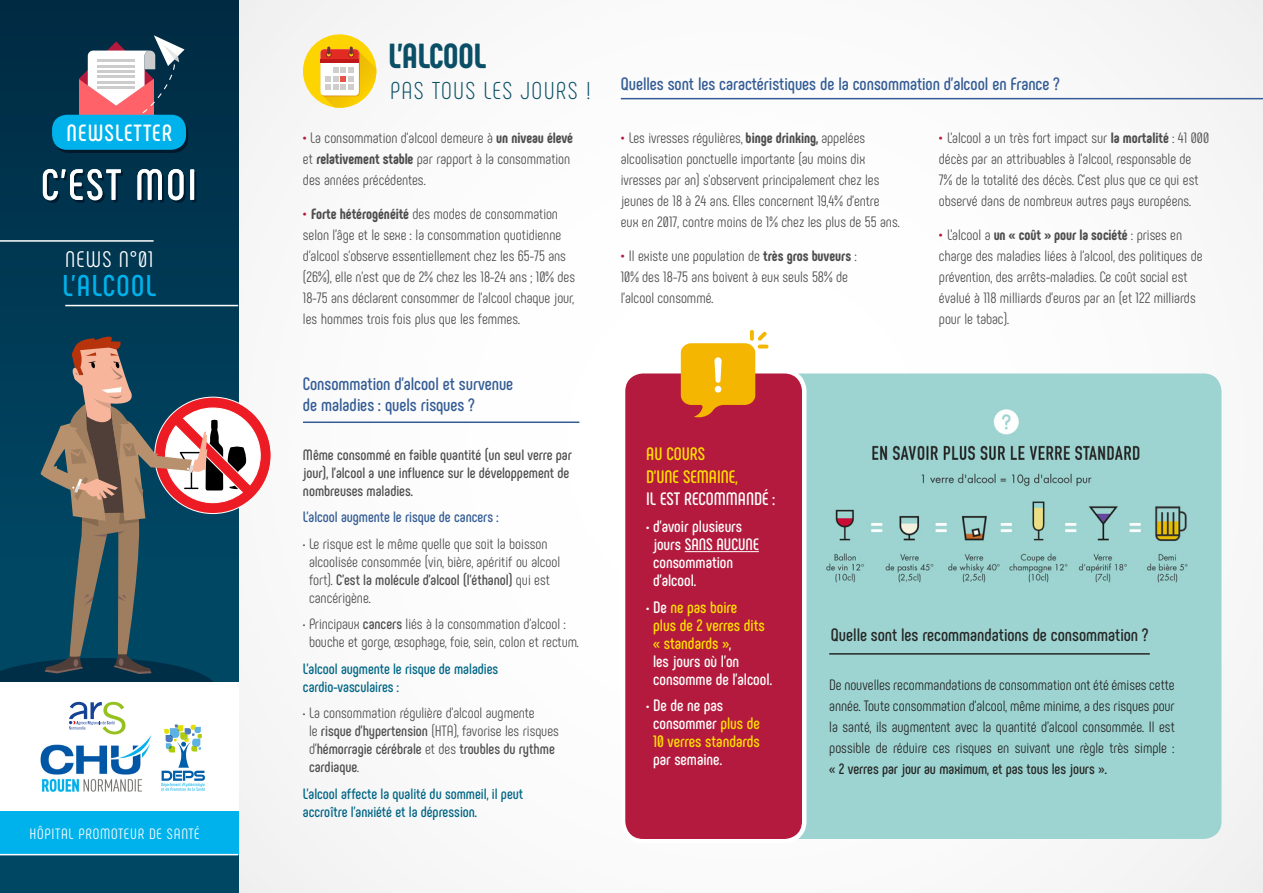
<style>
.page{position:relative;width:1263px;height:893px;background:#fff}
.page>*{position:absolute;margin:0;border:0;box-sizing:border-box;transform-origin:0 0}
.t1{font:800 34.8px "Phenomena";color:#0a4f66}
.t2{font:700 30px "Phenomena";letter-spacing:.05em;color:#00b2eb}
.t3{font:700 23.4px "Phenomena";letter-spacing:.05em;color:#fff}
.t4{font:22.5px "Phenomena";letter-spacing:.05em;color:#fff}
.t5{font:700 18px/21px "Phenomena";color:#335c94}
.t6{font:700 18px "Phenomena";color:#252625}
.t7{font:700 18px/22.5px "Phenomena";color:#ffe100}
.t8{font:700 18px "Phenomena";color:#fff}
.t9{font:700 16.5px/18px "Phenomena";color:#ffe100}
.t10{font:700 16.5px/18px "Phenomena";color:#fff}
.t11{font:15px/21px "Phenomena";color:#4d4e4d}
.t12{font:15px/21px "Phenomena";color:#252625;text-align:justify}
.t13{font:700 15px/18px "Phenomena";color:#006685}
.t14{font:700 15px/18px "Phenomena";color:#4d4e4d}
.t15{font:700 15px "Phenomena";letter-spacing:-.005em;color:#252625}
.t16{font:700 15px "Phenomena";letter-spacing:-.005em;color:#335c94}
.t17{font:15px "Phenomena";letter-spacing:.05em;color:#fff}
.s1{font-weight:300;font-size:24.3px;color:#0a4f66}
.s2{font-weight:700;font-size:19.5px;color:#b41a3d}
.s3{font-weight:800}
.s4{font-weight:700}
.s5{color:#fff}
</style>
<div class="page">
<div style="left:221px;top:0;width:1042px;height:893px;background:#fbfbfb"></div>
<div style="left:747px;top:373px;width:474px;height:466px;background:#9dd4d1;border-radius:18px"></div>
<hr style="left:303px;top:421px;width:276px;height:2px;background:#335c94">
<svg style="left:0;top:0;width:238px;height:893px;background:#003650"></svg>
<hr style="left:65px;top:305px;width:173px;height:1px;background:#fff">
<hr style="left:0;top:240px;width:154px;height:2px;background:#fff">
<div style="left:303px;top:34px;width:73px;height:74px;background:#fdd400;border-radius:50%"></div>
<svg style="left:320px;top:47px;width:56px;height:61px"></svg>
<hr style="left:621px;top:98px;width:642px;height:1px;background:#335c94">
<div style="left:623px;top:371px;width:181px;height:470px;background:#b41a3d;border-radius:20px"></div>
<div style="left:621px;top:369px;width:185px;height:474px;border:4px solid #fff;border-radius:20px"></div>
<hr style="left:685px;top:551px;width:74px;height:1px;background:#fff">
<svg style="left:681px;top:332px;width:87px;height:86px"></svg>
<img style="left:826px;top:409px;width:362px;height:174px">
<hr style="left:829px;top:653px;width:321px;height:2px;background:#252625">
<div style="left:0;top:760px;width:238px;height:95px;background:#00b2eb"></div>
<div style="left:0;top:682px;width:238px;height:129px;background:#fff"></div>
<hr style="left:0;top:854px;width:238px;height:1px;background:#fff">
<div style="left:54px;top:118px;width:134px;height:35px;background:#00192d;border-radius:15px"></div>
<svg style="left:75px;top:35px;width:110px;height:88px"></svg>
<div style="left:52px;top:115px;width:134px;height:35px;background:#00b2eb;border-radius:15px"></div>
<svg style="left:43px;top:169px;width:153px;height:34px"></svg>
<img style="left:42px;top:791px;width:100px;height:1px">
<svg style="left:0;top:331px;width:271px;height:460px"></svg>
<h3 class="t3" style="left:66px;top:118px;width:107px">NEWSLETTER</h3>
<h3 class="t4" style="left:65px;top:246px;width:90px">NEWS N°01</h3>
<h2 class="t2" style="left:63px;top:267px;width:95px">L’ALCOOL</h2>
<p class="t17" style="left:29px;top:825px;width:172px">HÔPITAL PROMOTEUR DE SANTÉ</p>
<h1 class="t1" style="left:388px;top:33px;width:99px">L’ALCOOL</h1>
<p class="t5" style="left:390px;top:73px;width:671px"><span class="s1">PAS TOUS LES JOURS !</span> Quelles sont les caractéristiques de la consommation d’alcool en France ?</p>
<p class="t11" style="left:621px;top:127px;width:280px"><span class="s2">•</span> Les ivresses régulières, <span class="s3">binge drinking,</span> appelées alcoolisation ponctuelle importante (au moins dix ivresses par an) s’observent principalement chez les jeunes de 18 à 24 ans. Elles concernent 19,4% d’entre eux en 2017, contre moins de 1% chez les plus de 55 ans.</p>
<p class="t11" style="left:621px;top:245px;width:238px"><span class="s2">•</span> Il existe une population de <span class="s3">très gros buveurs</span> :<br>10% des 18-75 ans boivent à eux seuls 58% de l’alcool consommé.</p>
<p class="t11" style="left:939px;top:127px;width:272px"><span class="s2">•</span> L’alcool a un très fort impact sur <span class="s3">la mortalité</span> : 41 000 décès par an attribuables à l’alcool, responsable de<br>7% de la totalité des décès. C’est plus que ce qui est observé dans de nombreux autres pays européens.</p>
<p class="t11" style="left:939px;top:224px;width:265px"><span class="s2">•</span> L’alcool a <span class="s3">un « coût » pour la société</span> : prises en charge des maladies liées à l’alcool, des politiques de prévention, des arrêts-maladies. Ce coût social est évalué à 118 milliards d’euros par an (et 122 milliards pour le tabac).</p>
<p class="t11" style="left:303px;top:127px;width:272px"><span class="s2">•</span> La consommation d’alcool demeure à <span class="s3">un niveau élevé </span>et <span class="s3">relativement stable</span> par rapport à la consommation des années précédentes.</p>
<p class="t11" style="left:303px;top:203px;width:274px"><span class="s2">•</span> <span class="s3">Forte hétérogénéité</span> des modes de consommation selon l’âge et le sexe : la consommation quotidienne d’alcool s’observe essentiellement chez les 65-75 ans (26%), elle n’est que de 2% chez les 18-24 ans ; 10% des 18-75 ans déclarent consommer de l’alcool chaque jour, les hommes trois fois plus que les femmes.</p>
<p class="t5" style="left:303px;top:373px;width:212px">Consommation d’alcool et survenue de maladies : quels risques ?</p>
<p class="t14" style="left:303px;top:446px;width:270px">Même consommé en faible quantité (un seul verre par jour), l’alcool a une influence sur le développement de nombreuses maladies.</p>
<p class="t16" style="left:303px;top:508px;width:198px">L’alcool augmente le risque de cancers :</p>
<p class="t11" style="left:309px;top:535px;width:253px;line-height:18px;text-indent:-6px">• Le risque est le même quelle que soit la boisson alcoolisée consommée (vin, bière, apéritif ou alcool fort). <span class="s4">C’est la molécule d’alcool (l’éthanol)</span> qui est cancérigène.</p>
<p class="t11" style="left:309px;top:615px;width:271px;line-height:18px;text-indent:-6px">• Principaux <span class="s4">cancers</span> liés à la consommation d’alcool : bouche et gorge, œsophage, foie, sein, colon et rectum.</p>
<p class="t13" style="left:303px;top:660px;width:197px">L’alcool augmente le risque de maladies cardio-vasculaires :</p>
<p class="t11" style="left:309px;top:704px;width:251px;line-height:18px;text-indent:-6px">• La consommation régulière d’alcool augmente<br>le <span class="s4">risque d’hypertension</span> (HTA), favorise les risques d’<span class="s4">hémorragie cérébrale</span> et des <span class="s4">troubles du rythme cardiaque</span>.</p>
<p class="t13" style="left:303px;top:785px;width:222px">L’alcool affecte la qualité du sommeil, il peut accroître l’anxiété et la dépression.</p>
<p class="t7" style="left:646px;top:443px;width:93px">AU COURS<br>D’UNE SEMAINE,</p>
<p class="t8" style="left:646px;top:488px;width:131px">IL EST RECOMMANDÉ :</p>
<p class="t10" style="left:653px;top:517px;width:107px;text-indent:-7px">• d’avoir plusieurs jours SANS AUCUNE consommation d’alcool.</p>
<p class="t9" style="left:653px;top:598px;width:120px;text-indent:-7px"><span class="s5">• De</span> ne pas boire<br>plus de 2 verres dits « standards »<span class="s5">,<br>les jours où l’on consomme de l’alcool.</span></p>
<p class="t9" style="left:653px;top:696px;width:108px;text-indent:-7px"><span class="s5">• De de ne pas consommer</span> plus de<br>10 verres standards</p>
<p class="t10" style="left:653px;top:750px;width:70px">par semaine.</p>
<p class="t6" style="left:831px;top:624px;width:319px">Quelle sont les recommandations de consommation ?</p>
<p class="t12" style="left:829px;top:674px;width:347px">De nouvelles recommandations de consommation ont été émises cette année. Toute consommation d’alcool, même minime, a des risques pour la santé, ils augmentent avec la quantité d’alcool consommée. Il est possible de réduire ces risques en suivant une règle très simple :</p>
<p class="t15" style="left:829px;top:759px;width:279px">« 2 verres par jour au maximum, et pas tous les jours ».</p>
</div>
